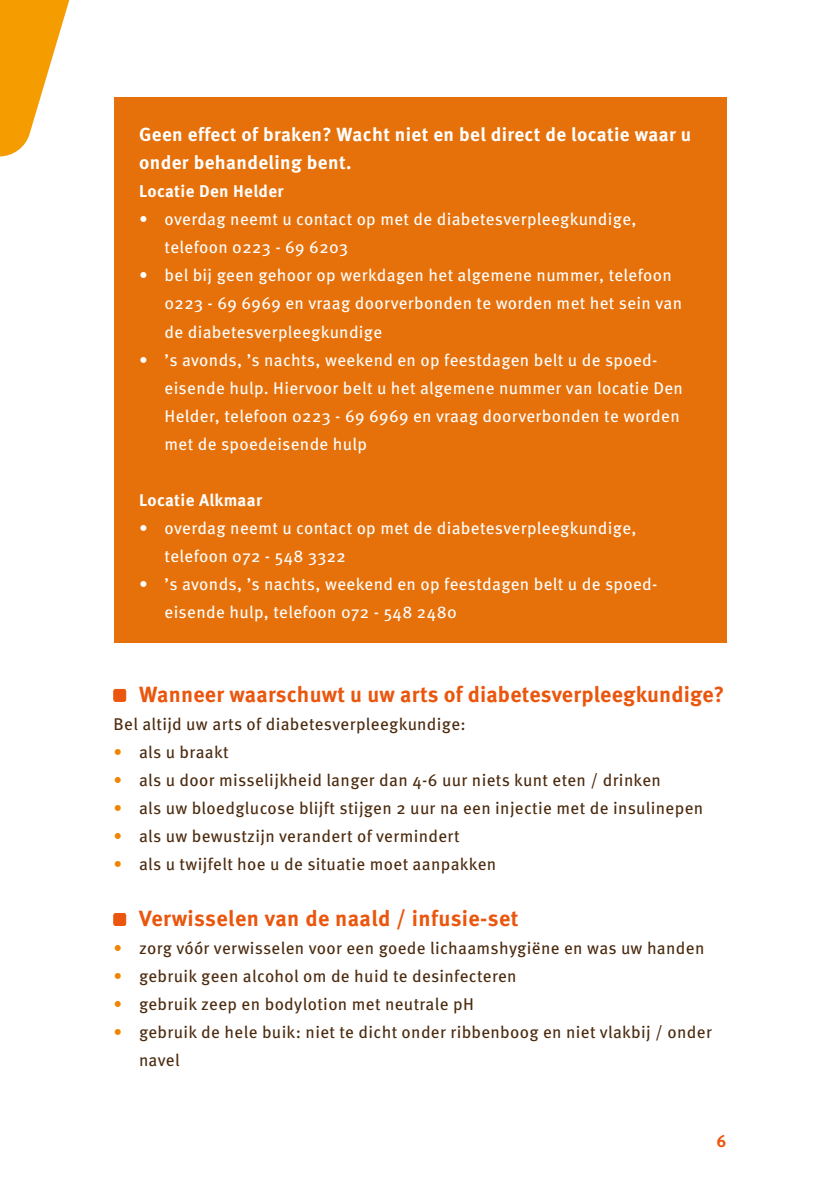
<style>
.page{position:relative;width:840px;height:1191px;background:#fff}
.page>*{position:absolute;margin:0;border:0;box-sizing:border-box;transform-origin:0 0}
.t1{font:700 22px "Meta Pro";letter-spacing:.01em;color:#ea560d}
.t2{font:700 19px/28px "Meta Pro";letter-spacing:.02em;color:#fff}
.t3{font:17px/28px "Meta Pro";letter-spacing:.02em;color:#fff}
.t4{font:17px/28px "Meta Pro";letter-spacing:.02em;color:#4b2a0e}
.t5{font:700 17px "Meta Pro";letter-spacing:.02em;color:#fff}
.t6{font:700 17px "Meta Pro";color:#ea560d}
.s1{color:#f08300}
</style>
<div class="page">
<svg style="left:0;top:0;width:70px;height:156px"></svg>
<div style="left:114px;top:689px;width:12px;height:12px;background:#ea560d;border-radius:2px"></div>
<div style="left:113px;top:689px;width:13px;height:12px;border:1px solid #ea560d;border-radius:2px"></div>
<div style="left:114px;top:913px;width:12px;height:12px;background:#ea560d;border-radius:2px"></div>
<div style="left:113px;top:913px;width:13px;height:12px;border:1px solid #ea560d;border-radius:2px"></div>
<div style="left:113px;top:98px;width:613px;height:545px;background:#e6710a"></div>
<p class="t2" style="left:139px;top:120px;width:553px">Geen effect of braken? Wacht niet en bel direct de locatie waar u onder behandeling bent.</p>
<p class="t5" style="left:139px;top:178px;width:146px">Locatie Den Helder</p>
<p class="t3" style="left:164px;top:204px;width:473px;text-indent:-26px">• overdag neemt u contact op met de diabetesverpleegkundige, telefoon 0223 - 69 6203</p>
<p class="t3" style="left:164px;top:260px;width:519px;text-indent:-26px">• bel bij geen gehoor op werkdagen het algemene nummer, telefoon<br>0223 - 69 6969 en vraag doorverbonden te worden met het sein van de diabetesverpleegkundige</p>
<p class="t3" style="left:164px;top:344px;width:519px;text-indent:-26px">• ’s avonds, ’s nachts, weekend en op feestdagen belt u de spoed&shy;eisende hulp. Hiervoor belt u het algemene nummer van locatie Den Helder, telefoon 0223 - 69 6969 en vraag doorverbonden te worden met de spoedeisende hulp</p>
<p class="t5" style="left:139px;top:486px;width:124px">Locatie Alkmaar</p>
<p class="t3" style="left:164px;top:512px;width:473px;text-indent:-26px">• overdag neemt u contact op met de diabetesverpleegkundige, telefoon 072 - 548 3322</p>
<p class="t3" style="left:164px;top:568px;width:492px;text-indent:-26px">• ’s avonds, ’s nachts, weekend en op feestdagen belt u de spoed&shy;eisende hulp, telefoon 072 - 548 2480</p>
<p class="t1" style="left:139px;top:677px;width:586px">Wanneer waarschuwt u uw arts of diabetesverpleegkundige?</p>
<p class="t4" style="left:113px;top:708px;width:353px">Bel altijd uw arts of diabetesverpleegkundige:</p>
<p class="t4" style="left:113px;top:736px;width:117px"><span class="s1">•</span> als u braakt</p>
<p class="t4" style="left:113px;top:764px;width:548px"><span class="s1">•</span> als u door misselijkheid langer dan 4-6 uur niets kunt eten / drinken</p>
<p class="t4" style="left:113px;top:792px;width:591px"><span class="s1">•</span> als uw bloedglucose blijft stijgen 2 uur na een injectie met de insulinepen</p>
<p class="t4" style="left:113px;top:820px;width:347px"><span class="s1">•</span> als uw bewustzijn verandert of vermindert</p>
<p class="t4" style="left:113px;top:848px;width:384px"><span class="s1">•</span> als u twijfelt hoe u de situatie moet aanpakken</p>
<p class="t1" style="left:139px;top:901px;width:381px">Verwisselen van de naald / infusie-set</p>
<p class="t4" style="left:113px;top:932px;width:592px"><span class="s1">•</span> zorg vóór verwisselen voor een goede lichaamshygiëne en was uw handen</p>
<p class="t4" style="left:113px;top:960px;width:404px"><span class="s1">•</span> gebruik geen alcohol om de huid te desinfecteren</p>
<p class="t4" style="left:113px;top:988px;width:361px"><span class="s1">•</span> gebruik zeep en bodylotion met neutrale pH</p>
<p class="t4" style="left:139px;top:1016px;width:574px;text-indent:-26px"><span class="s1">•</span> gebruik de hele buik: niet te dicht onder ribbenboog en niet vlakbij / onder navel</p>
<p class="t6" style="left:716px;top:1127px;width:11px">6</p>
</div>
